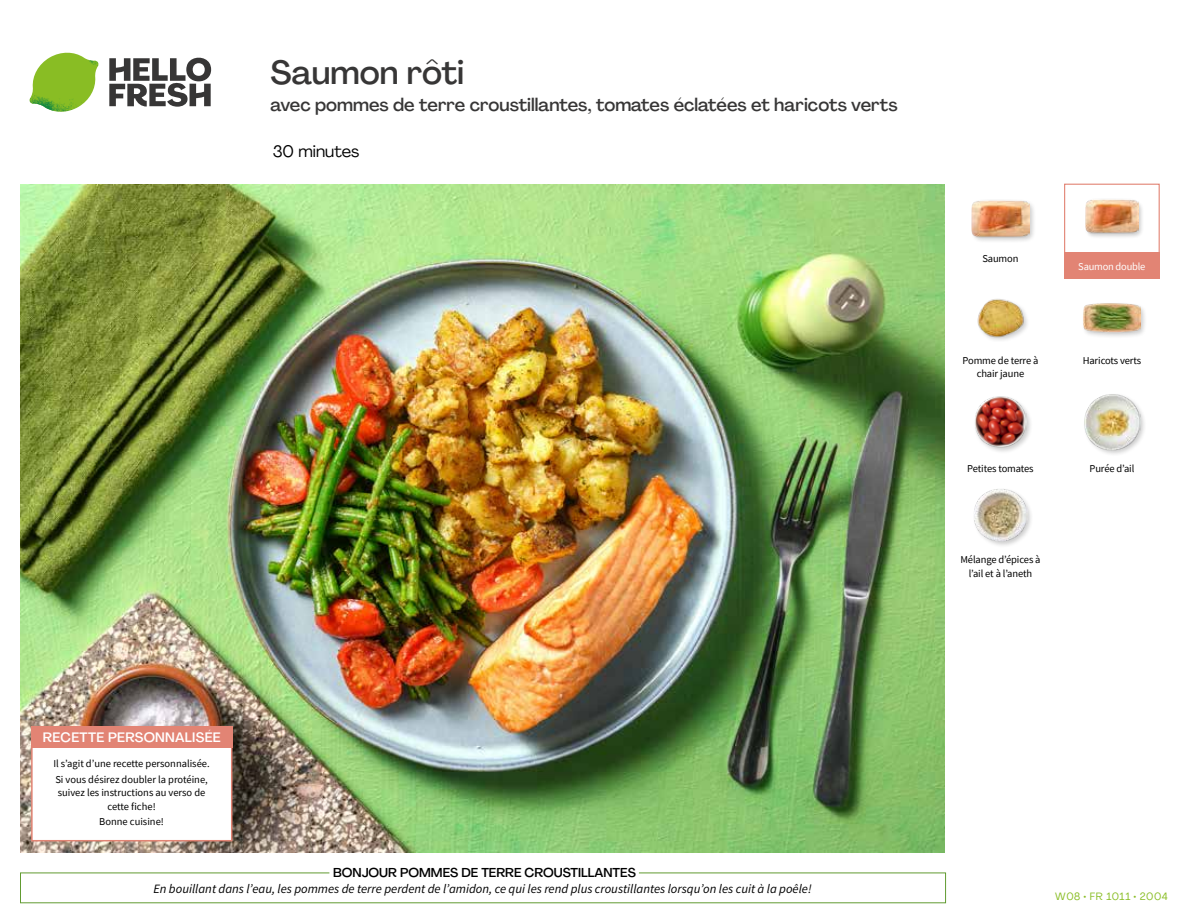
<style>
.page{position:relative;width:1188px;height:918px;background:#fff}
.page>*{position:absolute;margin:0;border:0;box-sizing:border-box;transform-origin:0 0}
.t1{font:500 33px "Agrandir";color:#373636}
.t2{font:500 18px "Agrandir";color:#373636}
.t3{font:16.5px "Agrandir";color:#000}
.t4{font:500 13.5px "Agrandir";letter-spacing:.02em;color:#fff}
.t5{font:italic 12.75px "Source Sans Pro";color:#000}
.t6{font:500 12.75px "Agrandir";color:#000}
.t7{font:10.5px/13.5px "Source Sans Pro";letter-spacing:-.01em;color:#000;text-align:center}
.t8{font:10.5px "Agrandir";letter-spacing:.05em;color:#89bd24}
.t9{font:10.5px "Source Sans Pro";letter-spacing:-.02em;color:#fff}
</style>
<div class="page">
<svg style="left:109px;top:57px;width:102px;height:50px"></svg>
<svg style="left:34px;top:53px;width:62px;height:40px"></svg>
<img style="left:67px;top:53px;width:32px;height:26px">
<img style="left:33px;top:75px;width:59px;height:11px">
<img style="left:29px;top:79px;width:61px;height:33px">
<img style="left:65px;top:86px;width:27px;height:25px">
<img style="left:21px;top:184px;width:924px;height:668px">
<div style="left:973px;top:487px;width:60px;height:61px;background:#000;opacity:.2"></div>
<img style="left:974px;top:488px;width:53px;height:54px">
<div style="left:1083px;top:392px;width:64px;height:65px;background:#000;opacity:.2"></div>
<img style="left:1083px;top:393px;width:58px;height:57px">
<div style="left:973px;top:395px;width:60px;height:60px;background:#000;opacity:.2"></div>
<img style="left:974px;top:396px;width:52px;height:52px">
<div style="left:1082px;top:301px;width:65px;height:39px;background:#000;opacity:.2"></div>
<img style="left:1083px;top:301px;width:58px;height:39px">
<img style="left:977px;top:299px;width:50px;height:41px">
<div style="left:1085px;top:199px;width:59px;height:40px;background:#000;opacity:.2"></div>
<img style="left:1086px;top:199px;width:52px;height:40px">
<div style="left:971px;top:199px;width:65px;height:45px;background:#000;opacity:.2"></div>
<img style="left:972px;top:199px;width:57px;height:45px">
<div style="left:1064px;top:184px;width:96px;height:72px;border:1px solid #e28474"></div>
<div style="left:1064px;top:252px;width:96px;height:27px;background:#e28474"></div>
<div style="left:31px;top:726px;width:201px;height:115px;background:#fff;border:2px solid #e28474"></div>
<div style="left:31px;top:726px;width:202px;height:22px;background:#e28474"></div>
<h1 class="t1" style="left:271px;top:52px;width:195px">Saumon rôti</h1>
<h2 class="t2" style="left:271px;top:94px;width:629px">avec pommes de terre croustillantes, tomates éclatées et haricots verts</h2>
<h3 class="t3" style="left:273px;top:141px;width:88px">30 minutes</h3>
<p class="t4" style="left:43px;top:729px;width:179px">RECETTE PERSONNALISÉE</p>
<p class="t7" style="left:53px;top:756px;width:158px;line-height:15.6px;text-align:left">Il s’agit d’une recette personnalisée.<br>Si vous désirez doubler la protéine,</p>
<p class="t7" style="left:58px;top:786px;width:149px">suivez les instructions au verso de cette fiche!</p>
<p class="t7" style="left:99px;top:815px;width:66px">Bonne cuisine!</p>
<p class="t6" style="left:333px;top:864px;width:304px">BONJOUR POMMES DE TERRE CROUSTILLANTES</p>
<p class="t5" style="left:153px;top:881px;width:660px">En bouillant dans l’eau, les pommes de terre perdent de l’amidon, ce qui les rend plus croustillantes lorsqu’on les cuit à la poêle!</p>
<p class="t7" style="left:982px;top:252px;width:38px">Saumon</p>
<p class="t7" style="left:963px;top:354px;width:77px">Pomme de terre à chair jaune</p>
<p class="t7" style="left:967px;top:461px;width:68px">Petites tomates</p>
<p class="t7" style="left:960px;top:553px;width:82px">Mélange d’épices à l’ail et à l’aneth</p>
<p class="t9" style="left:1078px;top:260px;width:69px">Saumon double</p>
<p class="t7" style="left:1083px;top:354px;width:60px">Haricots verts</p>
<p class="t7" style="left:1090px;top:461px;width:46px">Purée d’ail</p>
<p class="t8" style="left:1055px;top:890px;width:114px">W08 • FR 1011 • 2004</p>
</div>
